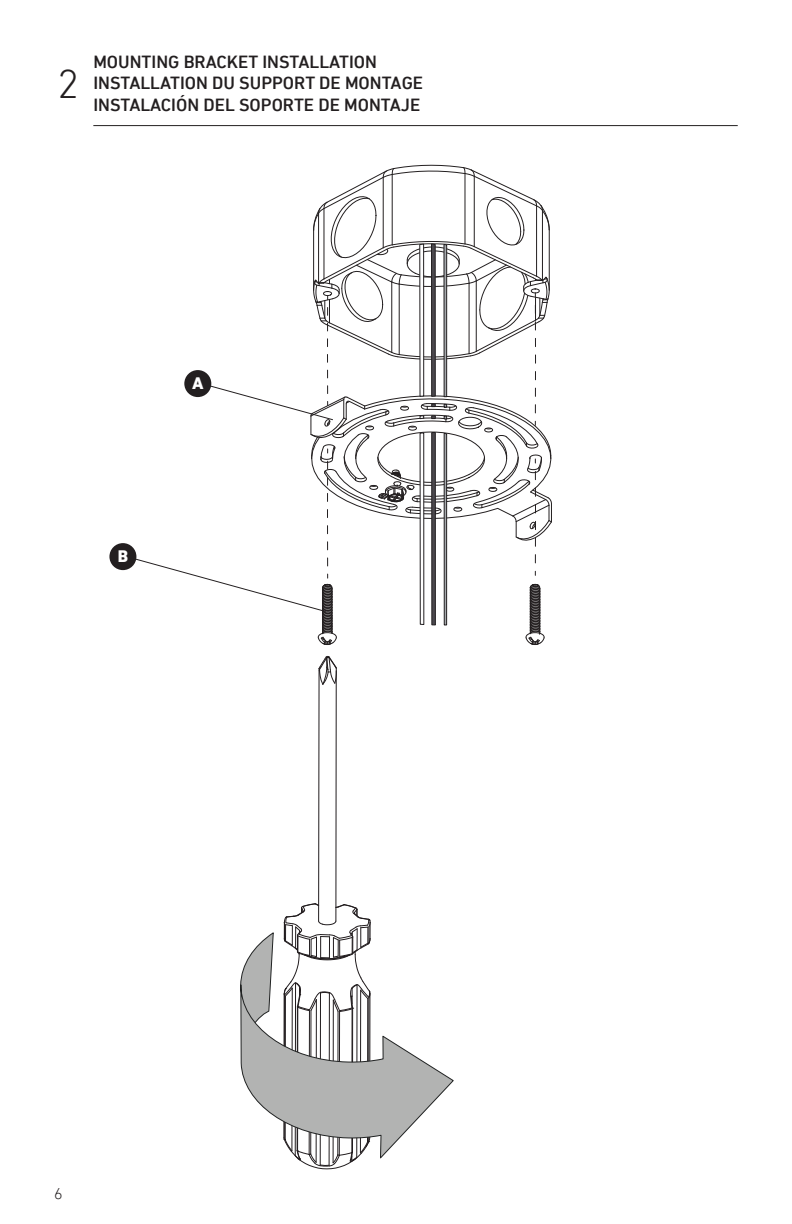
<style>
.page{position:relative;width:792px;height:1224px;background:#fff}
.page>*{position:absolute;margin:0;border:0;box-sizing:border-box;transform-origin:0 0}
.t1{font:300 41.6px "DIN Next LT Pro";color:#231f20}
.t2{font:500 18px/21.6px "DIN Next LT Pro";color:#231f20}
.t3{font:800 17px "DIN Next LT Pro";color:#fff}
.t4{font:300 16px "DIN Next LT Pro";color:#231f20}
</style>
<div class="page">
<hr style="left:93px;top:125px;width:645px;height:1px;background:#231f20">
<svg style="left:129px;top:165px;width:423px;height:1005px"></svg>
<div style="left:109px;top:543px;width:27px;height:27px;background:#231f20;border-radius:50%"></div>
<h1 class="t1" style="left:57px;top:60px;width:24px">2</h1>
<p class="t2" style="left:93px;top:50px;width:331px">MOUNTING BRACKET INSTALLATION<br>INSTALLATION DU SUPPORT DE MONTAGE<br>INSTALACIÓN DEL SOPORTE DE MONTAJE</p>
<p class="t3" style="left:118px;top:547px;width:12px">B</p>
<p class="t3" style="left:192px;top:373px;width:13px">A</p>
<p class="t4" style="left:54px;top:1184px;width:10px">6</p>
</div>
